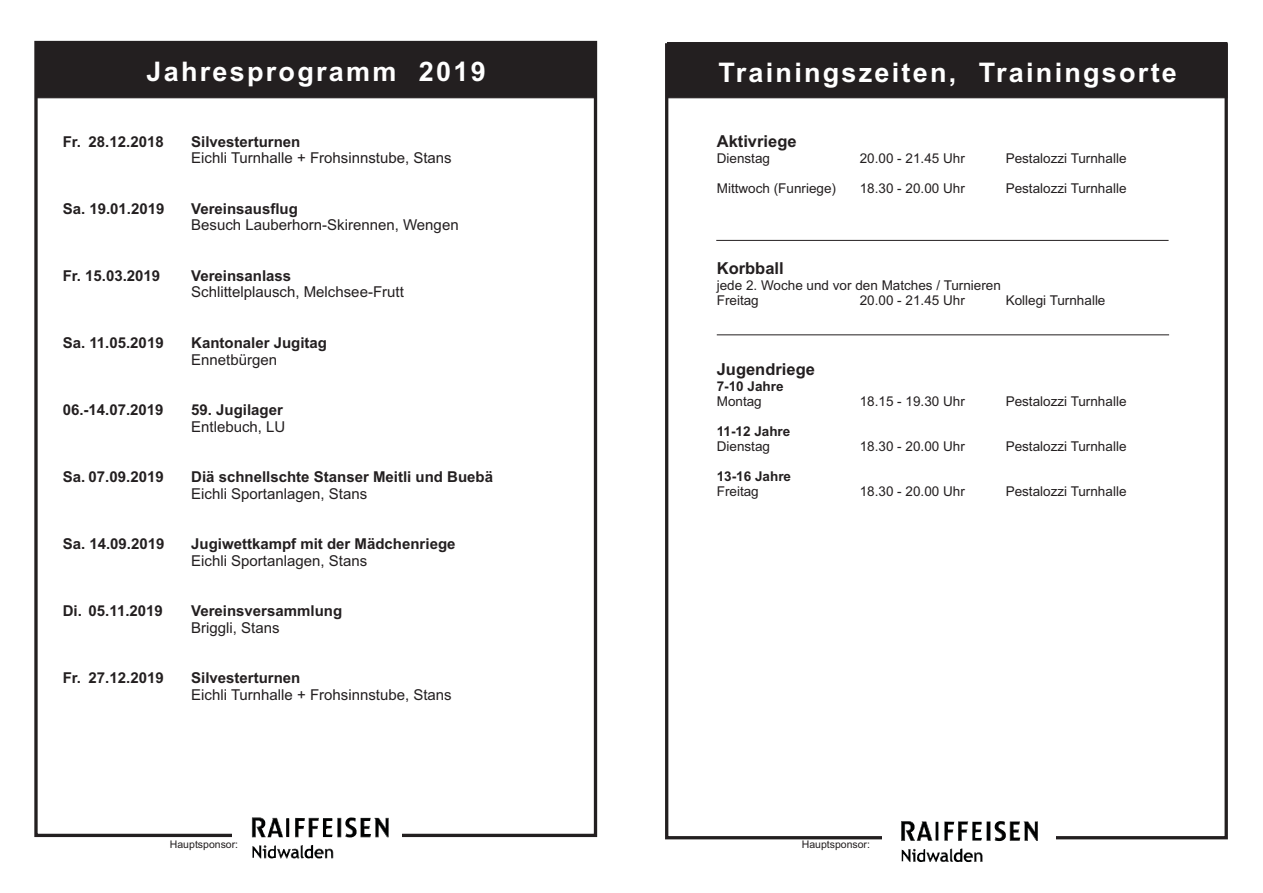
<style>
.page{position:relative;width:1263px;height:893px;background:#fff}
.page>*{position:absolute;margin:0;border:0;box-sizing:border-box;transform-origin:0 0}
.t1{font:700 27px "Arial";letter-spacing:.085em;color:#fff}
.t2{font:700 16.5px "Arial";color:#231f20}
.t3{font:700 15px "Arial";color:#231f20}
.t4{font:15px "Arial";color:#231f20}
.t5{font:13.5px/15.1px "Arial";color:#231f20}
.t6{font:700 13.5px "Arial";color:#231f20}
.t7{font:10.5px "Arial";color:#231f20}
</style>
<div class="page">
<div style="left:667px;top:42px;width:560px;height:56px;background:#231f20"></div>
<div style="left:36px;top:42px;width:560px;height:56px;background:#231f20"></div>
<hr style="left:716px;top:240px;width:452px;height:1px;background:#231f20">
<hr style="left:717px;top:334px;width:452px;height:1px;background:#231f20">
<div style="left:665px;top:43px;width:563px;height:796px;border:3px solid #231f20"></div>
<div style="left:882px;top:821px;width:173px;height:28px;background:#fff"></div>
<svg style="left:252px;top:817px;width:137px;height:20px"></svg>
<svg style="left:252px;top:845px;width:82px;height:13px"></svg>
<svg style="left:901px;top:821px;width:137px;height:20px"></svg>
<svg style="left:901px;top:848px;width:81px;height:14px"></svg>
<h1 class="t1" style="left:147px;top:62px;width:341px">Jahresprogramm 2019</h1>
<h1 class="t1" style="left:718px;top:63px;width:460px">Trainingszeiten, Trainingsorte</h1>
<p class="t3" style="left:63px;top:136px;width:102px">Fr. 28.12.2018</p>
<p class="t3" style="left:191px;top:136px;width:111px">Silvesterturnen</p>
<p class="t4" style="left:191px;top:152px;width:262px">Eichli Turnhalle + Frohsinnstube, Stans</p>
<p class="t3" style="left:63px;top:203px;width:103px">Sa. 19.01.2019</p>
<p class="t3" style="left:191px;top:203px;width:108px">Vereinsausflug</p>
<p class="t4" style="left:191px;top:220px;width:269px">Besuch Lauberhorn-Skirennen, Wengen</p>
<p class="t3" style="left:63px;top:270px;width:99px">Fr. 15.03.2019</p>
<p class="t3" style="left:191px;top:270px;width:102px">Vereinsanlass</p>
<p class="t4" style="left:191px;top:287px;width:214px">Schlittelplausch, Melchsee-Frutt</p>
<p class="t3" style="left:63px;top:337px;width:102px">Sa. 11.05.2019</p>
<p class="t3" style="left:191px;top:337px;width:137px">Kantonaler Jugitag</p>
<p class="t4" style="left:191px;top:354px;width:87px">Ennetbürgen</p>
<p class="t3" style="left:63px;top:404px;width:102px">06.-14.07.2019</p>
<p class="t3" style="left:191px;top:404px;width:93px">59. Jugilager</p>
<p class="t4" style="left:191px;top:421px;width:96px">Entlebuch, LU</p>
<p class="t3" style="left:63px;top:471px;width:102px">Sa. 07.09.2019</p>
<p class="t3" style="left:191px;top:471px;width:303px">Diä schnellschte Stanser Meitli und Buebä</p>
<p class="t4" style="left:191px;top:488px;width:177px">Eichli Sportanlagen, Stans</p>
<p class="t3" style="left:63px;top:538px;width:103px">Sa. 14.09.2019</p>
<p class="t3" style="left:191px;top:538px;width:266px">Jugiwettkampf mit der Mädchenriege</p>
<p class="t4" style="left:191px;top:555px;width:177px">Eichli Sportanlagen, Stans</p>
<p class="t3" style="left:63px;top:605px;width:102px">Di. 05.11.2019</p>
<p class="t3" style="left:191px;top:605px;width:152px">Vereinsversammlung</p>
<p class="t4" style="left:191px;top:622px;width:90px">Briggli, Stans</p>
<p class="t3" style="left:63px;top:672px;width:102px">Fr. 27.12.2019</p>
<p class="t3" style="left:191px;top:672px;width:111px">Silvesterturnen</p>
<p class="t4" style="left:191px;top:689px;width:262px">Eichli Turnhalle + Frohsinnstube, Stans</p>
<p class="t2" style="left:717px;top:135px;width:81px">Aktivriege</p>
<p class="t5" style="left:717px;top:152px;width:55px">Dienstag</p>
<p class="t5" style="left:860px;top:152px;width:107px">20.00 - 21.45 Uhr</p>
<p class="t5" style="left:1006px;top:152px;width:122px">Pestalozzi Turnhalle</p>
<p class="t5" style="left:717px;top:182px;width:121px">Mittwoch (Funriege)</p>
<p class="t5" style="left:860px;top:182px;width:107px">18.30 - 20.00 Uhr</p>
<p class="t5" style="left:1006px;top:182px;width:122px">Pestalozzi Turnhalle</p>
<p class="t2" style="left:717px;top:262px;width:68px">Korbball</p>
<p class="t5" style="left:717px;top:279px;width:286px">jede 2. Woche und vor den Matches / Turnieren<br>Freitag</p>
<p class="t5" style="left:860px;top:294px;width:107px">20.00 - 21.45 Uhr</p>
<p class="t5" style="left:1006px;top:294px;width:101px">Kollegi Turnhalle</p>
<p class="t2" style="left:717px;top:363px;width:100px">Jugendriege</p>
<p class="t6" style="left:717px;top:381px;width:68px">7-10 Jahre</p>
<p class="t5" style="left:717px;top:395px;width:47px">Montag</p>
<p class="t5" style="left:860px;top:395px;width:107px">18.15 - 19.30 Uhr</p>
<p class="t5" style="left:1006px;top:395px;width:122px">Pestalozzi Turnhalle</p>
<p class="t6" style="left:717px;top:426px;width:75px">11-12 Jahre</p>
<p class="t5" style="left:717px;top:440px;width:55px">Dienstag</p>
<p class="t5" style="left:860px;top:440px;width:107px">18.30 - 20.00 Uhr</p>
<p class="t5" style="left:1006px;top:440px;width:122px">Pestalozzi Turnhalle</p>
<p class="t6" style="left:717px;top:471px;width:76px">13-16 Jahre</p>
<p class="t5" style="left:717px;top:485px;width:44px">Freitag</p>
<p class="t5" style="left:860px;top:485px;width:107px">18.30 - 20.00 Uhr</p>
<p class="t5" style="left:1006px;top:485px;width:122px">Pestalozzi Turnhalle</p>
<p class="t7" style="left:170px;top:841px;width:70px">Hauptsponsor:</p>
<p class="t7" style="left:802px;top:841px;width:70px">Hauptsponsor:</p>
</div>
